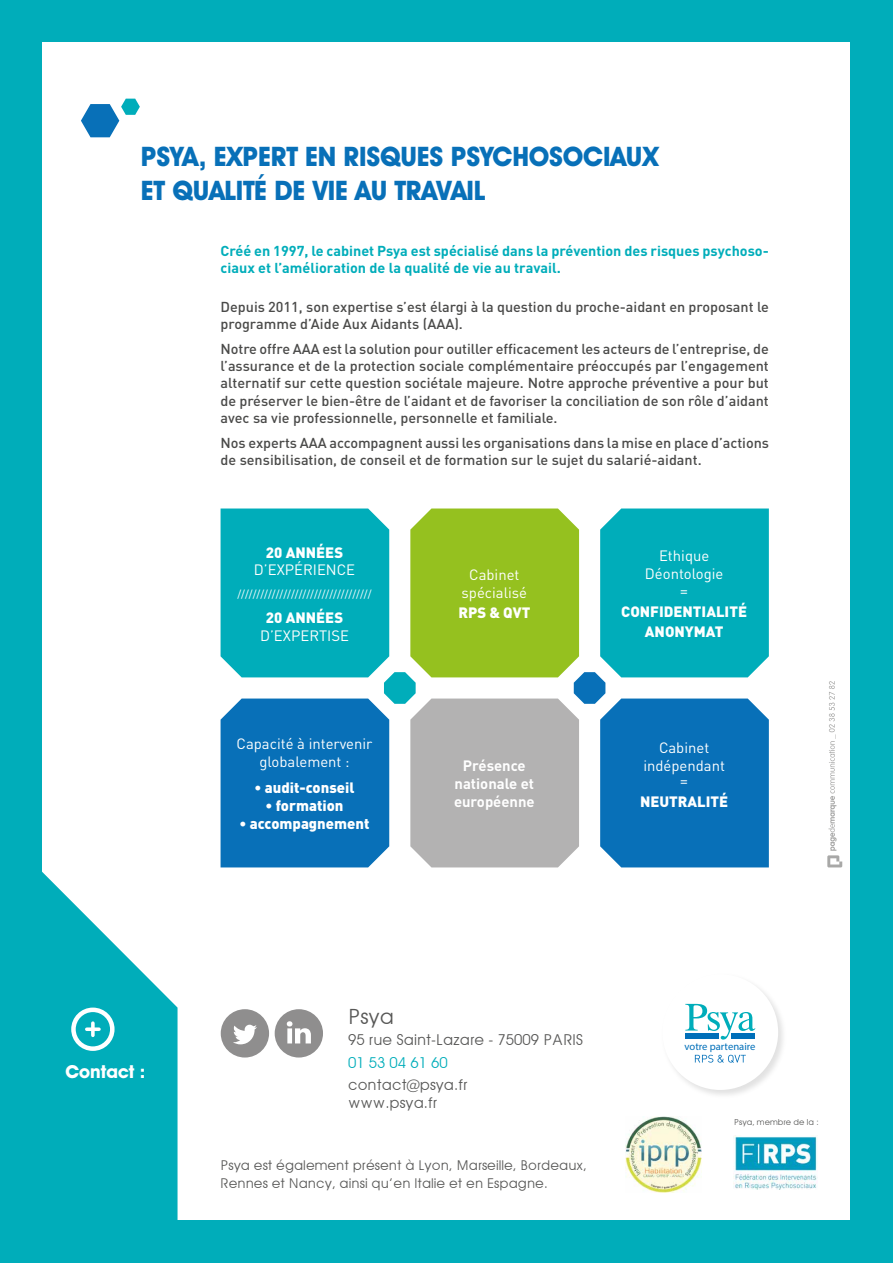
<style>
.page{position:relative;width:893px;height:1263px;background:#00adba}
.page>*{position:absolute;margin:0;border:0;box-sizing:border-box;transform-origin:0 0}
.t1{font:700 27px/34.5px "Avant Garde IT Cby BT";letter-spacing:-.01em;color:#0870b8}
.t2{font:21px "Avant Garde";color:#575756}
.t3{font:700 18px "Avant Garde IT Cby BT";color:#fff}
.t4{font:15px/18px "Avant Garde";color:#575756}
.t5{font:15px "Avant Garde";color:#00adba}
.t6{font:14.85px/17.9px "DIN";color:#fff;text-align:center}
.t7{font:900 14.85px/20px "DIN";color:#fff;text-align:center}
.t8{font:700 14.85px/17.9px "DIN";color:#fff;text-align:center}
.t9{font:500 14.25px/17.1px "DIN";color:#4a4a49}
.t10{font:700 14.25px/17.1px "DIN";color:#00adba}
.t11{font:13.5px/17.7px "Avant Garde";color:#575756}
.t12{font:10.8px "DIN";color:#fff}
.t13{font:10.65px "Myriad Pro";color:#006fb9}
.t14{font:8.25px "Avant Garde";color:#575756}
</style>
<div class="page">
<div style="left:43px;top:43px;width:807px;height:1177px;background:#fff"></div>
<svg style="left:42px;top:829px;width:136px;height:391px;fill:#00adba"></svg>
<div style="left:71px;top:1007px;width:44px;height:44px;border:4px solid #fff;border-radius:50%"></div>
<svg style="left:91px;top:1023px;width:4px;height:12px"></svg>
<svg style="left:87px;top:1027px;width:12px;height:4px"></svg>
<svg style="left:221px;top:508px;width:548px;height:359px;background:#55abac"></svg>
<svg style="left:81px;top:99px;width:59px;height:38px"></svg>
<div style="left:221px;top:1009px;width:48px;height:48px;background:#8f8e8e;border-radius:50%"></div>
<svg style="left:233px;top:1025px;width:24px;height:19px"></svg>
<div style="left:275px;top:1009px;width:48px;height:48px;background:#8f8e8e;border-radius:50%"></div>
<svg style="left:287px;top:1021px;width:24px;height:22px"></svg>
<img style="left:672px;top:988px;width:111px;height:107px">
<div style="left:662px;top:974px;width:116px;height:116px;background:#fff;border-radius:50%"></div>
<svg style="left:685px;top:1004px;width:70px;height:35px"></svg>
<div style="left:685px;top:1033px;width:34px;height:6px;background:#006fb9"></div>
<div style="left:731px;top:1033px;width:24px;height:6px;background:#006fb9"></div>
<svg style="left:695px;top:1055px;width:51px;height:8px"></svg>
<svg style="left:827px;top:681px;width:16px;height:187px"></svg>
<img style="left:626px;top:1117px;width:75px;height:75px">
<img style="left:733px;top:1136px;width:84px;height:53px">
<h1 class="t1" style="left:141px;top:139px;width:519px">PSYA, EXPERT EN RISQUES PSYCHOSOCIAUX<br>ET QUALITÉ DE VIE AU TRAVAIL</h1>
<p class="t10" style="left:221px;top:242px;width:550px">Créé en 1997, le cabinet Psya est spécialisé dans la prévention des risques psychoso&shy;ciaux et l’amélioration de la qualité de vie au travail.</p>
<p class="t9" style="left:221px;top:297px;width:550px">Depuis 2011, son expertise s’est élargi à la question du proche-aidant en proposant le programme d’Aide Aux Aidants (AAA).</p>
<p class="t9" style="left:221px;top:340px;width:550px;text-align:justify">Notre offre AAA est la solution pour outiller efficacement les acteurs de l’entreprise, de l’assurance et de la protection sociale complémentaire préoccupés par l’engagement alternatif sur cette question sociétale majeure. Notre approche préventive a pour but de préserver le bien-être de l’aidant et de favoriser la conciliation de son rôle d’aidant avec sa vie professionnelle, personnelle et familiale.</p>
<p class="t9" style="left:221px;top:434px;width:550px">Nos experts AAA accompagnent aussi les organisations dans la mise en place d’actions de sensibilisation, de conseil et de formation sur le sujet du salarié-aidant.</p>
<p class="t3" style="left:65px;top:1061px;width:82px">Contact :</p>
<p class="t7" style="left:266px;top:541px;width:79px">20 ANNÉES</p>
<p class="t6" style="left:254px;top:561px;width:103px">D’EXPÉRIENCE</p>
<p class="t12" style="left:237px;top:587px;width:136px">///////////////////////////////////</p>
<p class="t7" style="left:266px;top:607px;width:79px">20 ANNÉES</p>
<p class="t6" style="left:260px;top:626px;width:90px">D’EXPERTISE</p>
<p class="t6" style="left:237px;top:734px;width:137px">Capacité à intervenir globalement :</p>
<p class="t7" style="left:255px;top:777px;width:101px">• audit-conseil</p>
<p class="t7" style="left:266px;top:795px;width:79px">• formation</p>
<p class="t7" style="left:240px;top:813px;width:131px">• accompagnement</p>
<p class="t6" style="left:462px;top:566px;width:67px">Cabinet spécialisé</p>
<p class="t7" style="left:458px;top:602px;width:74px">RPS &amp; QVT</p>
<p class="t8" style="left:454px;top:756px;width:82px">Présence nationale et européenne</p>
<p class="t6" style="left:645px;top:547px;width:80px;line-height:17.4px">Ethique<br>Déontologie =</p>
<p class="t7" style="left:621px;top:601px;width:127px">CONFIDENTIALITÉ<br>ANONYMAT</p>
<p class="t6" style="left:643px;top:739px;width:83px">Cabinet indépendant</p>
<p class="t6" style="left:680px;top:771px;width:9px">=</p>
<p class="t7" style="left:640px;top:791px;width:90px">NEUTRALITÉ</p>
<h2 class="t2" style="left:348px;top:1004px;width:48px">Psya</h2>
<p class="t4" style="left:348px;top:1031px;width:237px">95 rue Saint-Lazare - 75009 PARIS</p>
<p class="t5" style="left:348px;top:1053px;width:101px">01 53 04 61 60</p>
<p class="t4" style="left:348px;top:1075px;width:121px">contact@psya.fr www.psya.fr</p>
<p class="t11" style="left:220px;top:1156px;width:368px">Psya est également présent à Lyon, Marseille, Bordeaux,<br>Rennes et Nancy, ainsi qu’en Italie et en Espagne.</p>
<p class="t13" style="left:684px;top:1040px;width:72px">votre partenaire</p>
<p class="t14" style="left:734px;top:1117px;width:86px">Psya, membre de la :</p>
</div>
